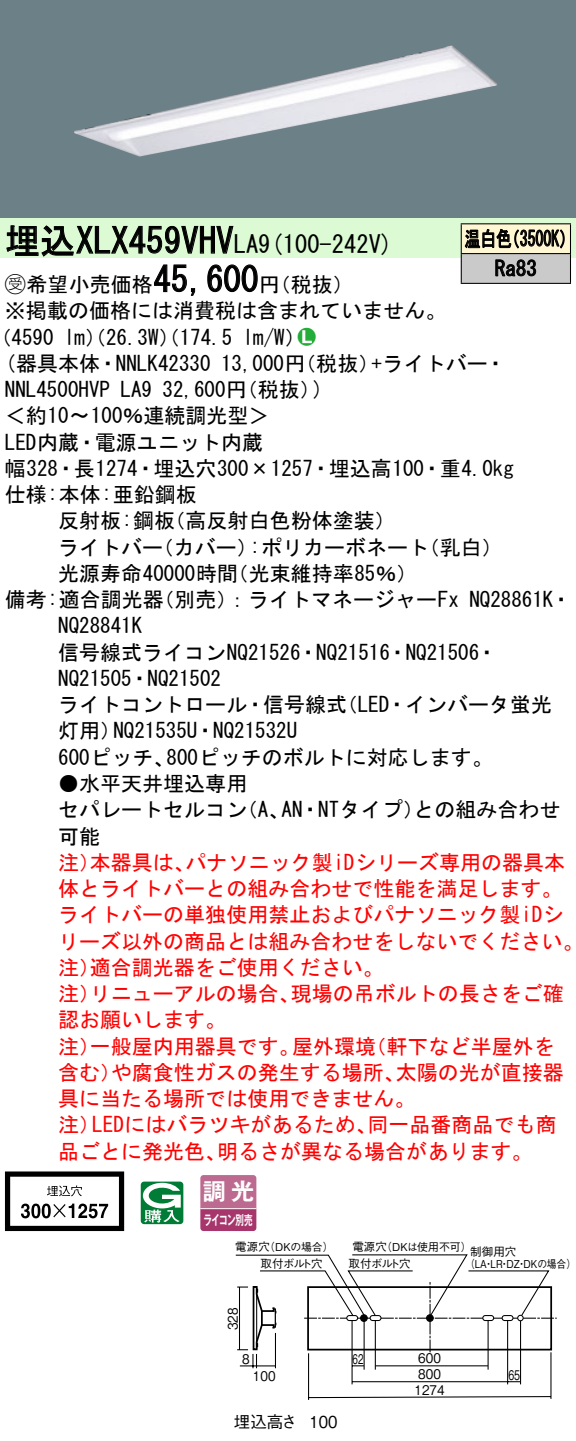
<style>
.page{position:relative;width:576px;height:1441px;background:#fff}
.page>*{position:absolute;margin:0;border:0;box-sizing:border-box;transform-origin:0 0}
.t1{font:35px "MS Gothic";color:#000}
.t2{font:24.5px "MS Gothic";color:#000}
.t3{font:23.1px "Gothic MB101 Pro De Bold 90 pv RKSJ H";color:#fff}
.t4{font:21px/26.2px "MS Gothic";color:#000}
.t5{font:21px/26.2px "MS Gothic";color:#f00}
.t6{font:21px/29.8px "MS Gothic";color:#000;scale:.75 1}
.t7{font:21px "Ford Classification 1";color:#23ac38}
.t8{font:16.45px "Gothic BBB Pro Medium 90 pv RKSJ H";color:#000}
.t9{font:16.45px "Gothic BBB Pro Medium 90 pv RKSJ H";color:#000;scale:.9 1}
.t10{font:13.3px "Gothic BBB Pro Medium 90 pv RKSJ H";color:#000;scale:.9 1}
.t11{font:13.3px "Gothic MB101 Pro De Bold 90 pv RKSJ H";letter-spacing:-.05em;color:#fff;scale:.65 1}
.t12{font:13.3px "Gothic BBB Pro Medium 90 pv RKSJ H";color:#000;scale:.65 1}
.t13{font:13.3px "Gothic BBB Pro Medium 90 pv RKSJ H";color:#000;scale:.7 1}
.t14{font:11.55px "Gothic BBB Pro Medium 90 pv RKSJ H";color:#000}
.t15{font:10.85px "Gothic BBB Pro Medium 90 pv RKSJ H";color:#000}
.t16{font:10.85px "Gothic BBB Pro Medium 90 pv RKSJ H";color:#000;scale:.9 1}
.s1{font-size:24.5px}
.s2{font-family:"Ford Classification 1"}
.s3{color:#fff}
</style>
<div class="page">
<div style="left:0;top:0;width:575px;height:218px;background:#6c8087"></div>
<img style="left:74px;top:45px;width:423px;height:112px">
<div style="left:0;top:218px;width:575px;height:40px;background:#dcfad4"></div>
<svg style="left:6px;top:225px;width:228px;height:32px"></svg>
<svg style="left:154px;top:264px;width:42px;height:32px"></svg>
<svg style="left:207px;top:264px;width:51px;height:29px"></svg>
<svg style="left:5px;top:1171px;width:119px;height:60px"></svg>
<svg style="left:141px;top:1181px;width:42px;height:43px"></svg>
<svg style="left:200px;top:1175px;width:56px;height:56px;background:#b45783"></svg>
<hr style="left:200px;top:1208px;width:56px;height:1px;background:#fff">
<div style="left:461px;top:224px;width:109px;height:30px;background:#fff6d2"></div>
<div style="left:461px;top:254px;width:109px;height:29px;background:#cacaca"></div>
<hr style="left:460px;top:223px;width:110px;height:1px;background:#000">
<hr style="left:569px;top:224px;width:2px;height:29px;background:#000">
<hr style="left:460px;top:253px;width:110px;height:1px;background:#000">
<hr style="left:569px;top:254px;width:2px;height:29px;background:#000">
<hr style="left:460px;top:283px;width:110px;height:1px;background:#000">
<svg style="left:460px;top:224px;width:104px;height:59px"></svg>
<hr style="left:550px;top:1352px;width:1px;height:46px;background:#000">
<hr style="left:308px;top:1353px;width:1px;height:46px;background:#000">
<hr style="left:352px;top:1381px;width:168px;height:1px;background:#000">
<hr style="left:308px;top:1396px;width:242px;height:2px;background:#000">
<hr style="left:507px;top:1320px;width:1px;height:64px;background:#000">
<hr style="left:351px;top:1320px;width:1px;height:64px;background:#000">
<hr style="left:363px;top:1321px;width:1px;height:48px;background:#000">
<hr style="left:374px;top:1320px;width:2px;height:49px;background:#000">
<hr style="left:487px;top:1320px;width:1px;height:49px;background:#000">
<hr style="left:519px;top:1320px;width:2px;height:64px;background:#000">
<svg style="left:235px;top:1254px;width:321px;height:114px"></svg>
<h1 class="t1" style="left:5px;top:223px;width:255px">埋込XLX459VHV<span class="s1">LA</span></h1>
<p class="t2" style="left:258px;top:232px;width:136px">(9 100-242 (V</p>
<h1 class="t1" style="left:153px;top:262px;width:106px">45,600</h1>
<p class="t4" style="left:5px;top:271px;width:442px"><span class="s2">B</span>希望小売価格<br>※掲載の価格には消費税は含まれていません。</p>
<p class="t7" style="left:298px;top:326px;width:19px">2<span class="s3">7</span></p>
<p class="t4" style="left:259px;top:271px;width:96px">（円税抜(</p>
<p class="t4" style="left:243px;top:324px;width:64px">l m (W/</p>
<p class="t4" style="left:-9px;top:324px;width:65px">（4590</p>
<p class="t4" style="left:64px;top:324px;width:169px">lm）（26.3 ）（W 174.5</p>
<p class="t6" style="left:494px;top:224px;width:57px;text-indent:-30px">温白色<br>Ra83</p>
<p class="t6" style="left:504px;top:224px;width:96px">（3500 (K</p>
<p class="t4" style="left:5px;top:350px;width:207px">(器具本体・NNLK42330</p>
<p class="t4" style="left:371px;top:350px;width:136px">+ライトバー・</p>
<p class="t4" style="left:221px;top:350px;width:160px">13,000 （円税抜）</p>
<p class="t4" style="left:162px;top:376px;width:160px">32,600 （円税抜(</p>
<p class="t4" style="left:313px;top:376px;width:12px">(</p>
<p class="t4" style="left:5px;top:376px;width:106px">NNL4500HVP</p>
<p class="t4" style="left:5px;top:403px;width:266px">＜約10〜100％連続調光型&lt;</p>
<p class="t4" style="left:5px;top:429px;width:259px">LED内蔵・電源ユニット内蔵</p>
<p class="t4" style="left:5px;top:455px;width:510px">幅328・長1274・埋込穴300×1257・埋込高100・重4.0kg</p>
<p class="t4" style="left:5px;top:481px;width:193px">仕様:本体:亜鉛鋼板</p>
<p class="t4" style="left:164px;top:508px;width:233px">（高反射白色粉体塗装(</p>
<p class="t4" style="left:120px;top:376px;width:33px">LA9</p>
<p class="t4" style="left:58px;top:508px;width:118px">反射板:鋼板</p>
<p class="t4" style="left:58px;top:534px;width:106px">ライトバー</p>
<p class="t4" style="left:153px;top:534px;width:106px">（カバー）</p>
<p class="t4" style="left:250px;top:534px;width:181px">:ポリカーボネート</p>
<p class="t4" style="left:418px;top:534px;width:85px">（乳白(</p>
<p class="t4" style="left:58px;top:560px;width:181px">光源寿命40000時間</p>
<p class="t4" style="left:227px;top:560px;width:191px">（光束維持率85％(</p>
<p class="t4" style="left:153px;top:586px;width:307px">（別売：）ライトマネージャーFx</p>
<p class="t4" style="left:5px;top:586px;width:160px">備考:適合調光器</p>
<p class="t4" style="left:58px;top:613px;width:85px">NQ28841K</p>
<p class="t4" style="left:58px;top:639px;width:441px">信号線式ライコンNQ21526・NQ21516・NQ21506・</p>
<p class="t4" style="left:58px;top:665px;width:164px">NQ21505・NQ21502</p>
<p class="t4" style="left:336px;top:691px;width:217px">（LED・インバータ蛍光</p>
<p class="t4" style="left:469px;top:586px;width:104px">NQ28861 ・K</p>
<p class="t4" style="left:58px;top:691px;width:290px;text-align:center">ライトコントロール・信号線式<br>NQ21535 ・U NQ21532U</p>
<p class="t4" style="left:58px;top:718px;width:64px">灯用）</p>
<p class="t4" style="left:166px;top:744px;width:328px">800ピッチのボルトに対応します。</p>
<p class="t4" style="left:58px;top:744px;width:118px">600ピッチ、</p>
<p class="t4" style="left:58px;top:770px;width:190px">●水平天井埋込専用</p>
<p class="t4" style="left:281px;top:796px;width:144px">AN・NTタイプ）</p>
<p class="t4" style="left:413px;top:796px;width:148px">との組み合わせ</p>
<p class="t4" style="left:58px;top:796px;width:190px">セパレートセルコン可能</p>
<p class="t5" style="left:185px;top:849px;width:381px">パナソニック製iDシリーズ専用の器具本</p>
<p class="t4" style="left:237px;top:796px;width:54px">（、A</p>
<p class="t5" style="left:58px;top:849px;width:43px">注）</p>
<p class="t5" style="left:58px;top:875px;width:505px">体とライトバーとの組み合わせで性能を満足します。</p>
<p class="t5" style="left:58px;top:901px;width:507px">ライトバーの単独使用禁止およびパナソニック製iDシ</p>
<p class="t5" style="left:58px;top:928px;width:526px">リーズ以外の商品とは組み合わせをしないでください。</p>
<p class="t5" style="left:90px;top:954px;width:295px">適合調光器をご使用ください。</p>
<p class="t5" style="left:90px;top:849px;width:106px">本器具は、</p>
<p class="t5" style="left:58px;top:954px;width:43px">注）</p>
<p class="t5" style="left:290px;top:980px;width:275px">現場の吊ボルトの長さをご確</p>
<p class="t5" style="left:58px;top:980px;width:169px">注）<br>認お願いします。</p>
<p class="t5" style="left:90px;top:980px;width:211px">リニューアルの場合、</p>
<p class="t5" style="left:90px;top:1033px;width:211px">一般屋内用器具です。</p>
<p class="t5" style="left:292px;top:1033px;width:85px">屋外環境</p>
<p class="t5" style="left:365px;top:1033px;width:190px">（軒下など半屋外を</p>
<p class="t5" style="left:58px;top:1033px;width:43px">注）</p>
<p class="t5" style="left:111px;top:1059px;width:295px">や腐食性ガスの発生する場所、</p>
<p class="t5" style="left:395px;top:1059px;width:170px">太陽の光が直接器</p>
<p class="t5" style="left:58px;top:1059px;width:64px">含む）</p>
<p class="t5" style="left:58px;top:1085px;width:358px">具に当たる場所では使用できません。</p>
<p class="t5" style="left:367px;top:1111px;width:190px">同一品番商品でも商</p>
<p class="t5" style="left:92px;top:1111px;width:286px">LEDにはバラツキがあるため、</p>
<p class="t5" style="left:58px;top:1111px;width:43px">注）</p>
<p class="t5" style="left:58px;top:1138px;width:169px">品ごとに発光色、</p>
<p class="t5" style="left:217px;top:1138px;width:317px">明るさが異なる場合があります。</p>
<p class="t3" style="left:203px;top:1172px;width:53px">調光</p>
<p class="t11" style="left:203px;top:1208px;width:77px">ライコン別売</p>
<p class="t14" style="left:235px;top:1237px;width:36px">電源穴</p>
<p class="t15" style="left:264px;top:1238px;width:71px">（DKの場合）</p>
<p class="t14" style="left:260px;top:1254px;width:64px">取付ボルト穴</p>
<p class="t14" style="left:352px;top:1237px;width:36px">電源穴</p>
<p class="t15" style="left:381px;top:1238px;width:92px">（DKは使用不可）</p>
<p class="t14" style="left:470px;top:1242px;width:48px">制御用穴</p>
<p class="t14" style="left:348px;top:1254px;width:64px">取付ボルト穴</p>
<p class="t16" style="left:465px;top:1255px;width:125px">（LA LR DZ DKの場合(</p>
<p class="t16" style="left:483px;top:1255px;width:12px">・</p>
<p class="t16" style="left:499px;top:1255px;width:12px">・</p>
<p class="t16" style="left:516px;top:1255px;width:12px">・</p>
<p class="t10" style="left:222px;top:1330px;width:27px;rotate:-90deg">328</p>
<p class="t10" style="left:242px;top:1348px;width:10px">8</p>
<p class="t12" style="left:352px;top:1348px;width:18px">62</p>
<p class="t10" style="left:418px;top:1347px;width:27px">600</p>
<p class="t10" style="left:253px;top:1365px;width:27px">100</p>
<p class="t10" style="left:418px;top:1363px;width:27px">800</p>
<p class="t13" style="left:508px;top:1364px;width:18px">65</p>
<p class="t10" style="left:414px;top:1379px;width:35px">1274</p>
<p class="t8" style="left:234px;top:1408px;width:65px">埋込高さ</p>
<p class="t9" style="left:309px;top:1408px;width:33px">100</p>
</div>
